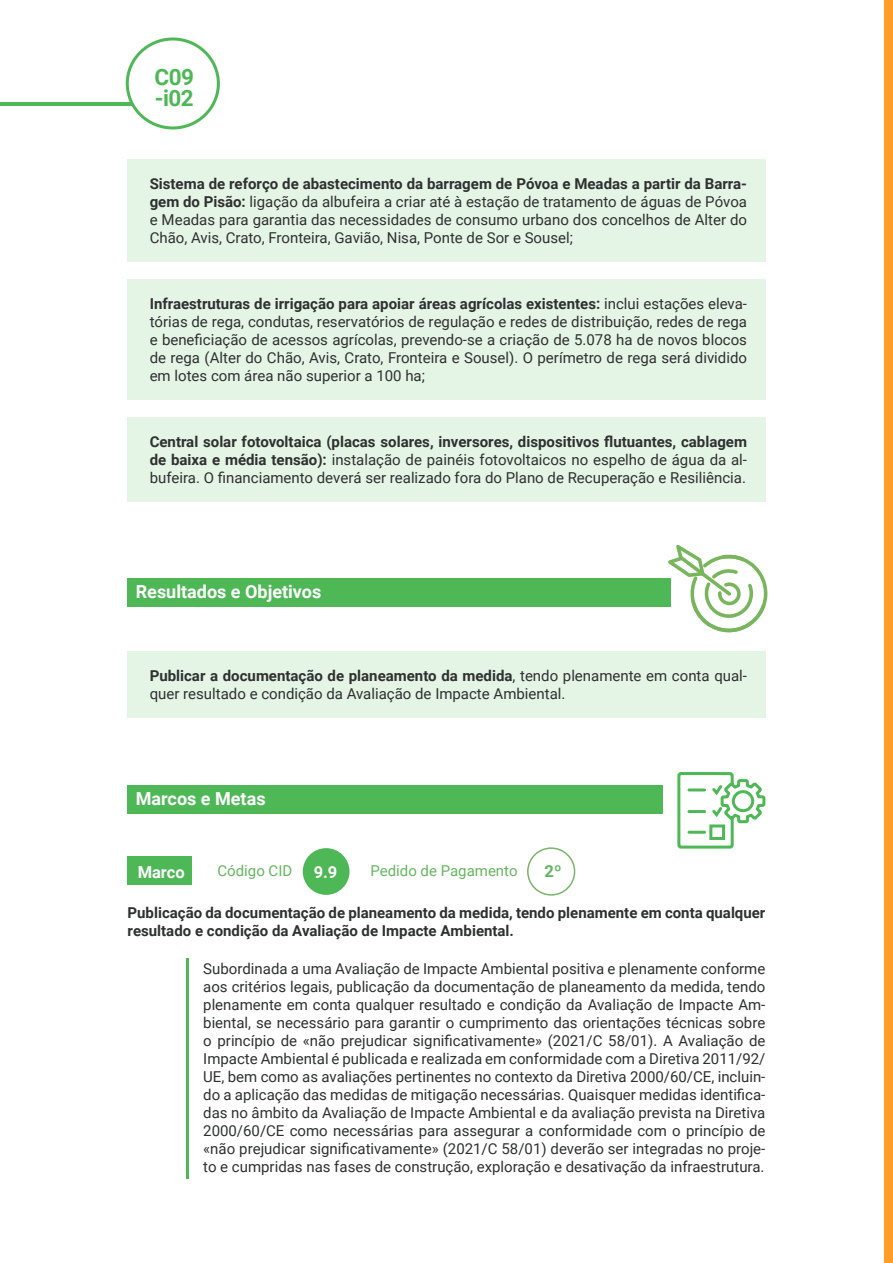
<style>
.page{position:relative;width:893px;height:1263px;background:#fff}
.page>*{position:absolute;margin:0;border:0;box-sizing:border-box;transform-origin:0 0}
.t1{font:700 22.5px "Roboto";letter-spacing:-.025em;color:#4eb856}
.t2{font:700 18px "Roboto";color:#fff}
.t3{font:700 16.5px "Roboto";color:#fff}
.t4{font:700 16.5px "Roboto";color:#63b561}
.t5{font:15px/18px "Roboto";color:#2f3030;text-align:justify}
.t6{font:700 15px/18px "Roboto";color:#2f3030}
.t7{font:15px "Roboto";color:#66b660}
.s1{font-weight:700}
</style>
<div class="page">
<hr style="left:0;top:102px;width:164px;height:4px;background:#4eb856">
<div style="left:127px;top:39px;width:91px;height:89px;background:#fff;border-radius:50%"></div>
<div style="left:126px;top:38px;width:94px;height:91px;border:3px solid #4eb856;border-radius:50%"></div>
<div style="left:884px;top:0;width:9px;height:1263px;background:#ff9d29"></div>
<div style="left:303px;top:848px;width:46px;height:47px;background:#4eb856;border-radius:50%"></div>
<div style="left:527px;top:847px;width:48px;height:49px;border:2px solid #79b469;border-radius:50%"></div>
<div style="left:128px;top:857px;width:64px;height:28px;background:#4eb856"></div>
<hr style="left:186px;top:958px;width:3px;height:221px;background:#4eb856">
<div style="left:127px;top:785px;width:536px;height:28px;background:#4eb856"></div>
<svg style="left:677px;top:772px;width:89px;height:77px"></svg>
<div style="left:127px;top:159px;width:638px;height:103px;background:#e4f4e5"></div>
<div style="left:127px;top:279px;width:638px;height:121px;background:#e4f4e5"></div>
<div style="left:127px;top:417px;width:638px;height:84px;background:#e4f4e5"></div>
<div style="left:127px;top:651px;width:638px;height:67px;background:#e4f4e5"></div>
<div style="left:127px;top:578px;width:544px;height:29px;background:#4eb856"></div>
<svg style="left:668px;top:545px;width:99px;height:87px"></svg>
<p class="t1" style="left:155px;top:61px;width:41px">C09</p>
<p class="t1" style="left:155px;top:82px;width:40px">-i02</p>
<p class="t5" style="left:150px;top:175px;width:599px"><span class="s1">Sistema de reforço de abastecimento da barragem de Póvoa e Meadas a partir da Barra&shy;gem do Pisão:</span> ligação da albufeira a criar até à estação de tratamento de águas de Póvoa e Meadas para garantia das necessidades de consumo urbano dos concelhos de Alter do Chão, Avis, Crato, Fronteira, Gavião, Nisa, Ponte de Sor e Sousel;</p>
<p class="t5" style="left:150px;top:294px;width:599px"><span class="s1">Infraestruturas de irrigação para apoiar áreas agrícolas existentes:</span> inclui estações eleva&shy;tórias de rega, condutas, reservatórios de regulação e redes de distribuição, redes de rega e beneficiação de acessos agrícolas, prevendo-se a criação de 5.078 ha de novos blocos de rega (Alter do Chão, Avis, Crato, Fronteira e Sousel). O perímetro de rega será dividido em lotes com área não superior a 100 ha;</p>
<p class="t5" style="left:150px;top:432px;width:599px"><span class="s1">Central solar fotovoltaica (placas solares, inversores, dispositivos flutuantes, cablagem de baixa e média tensão):</span> instalação de painéis fotovoltaicos no espelho de água da al&shy;bufeira. O financiamento deverá ser realizado fora do Plano de Recuperação e Resiliência.</p>
<p class="t2" style="left:136px;top:579px;width:187px">Resultados e Objetivos</p>
<p class="t5" style="left:150px;top:666px;width:599px"><span class="s1">Publicar a documentação de planeamento da medida</span>, tendo plenamente em conta qual&shy;quer resultado e condição da Avaliação de Impacte Ambiental.</p>
<p class="t2" style="left:136px;top:786px;width:131px">Marcos e Metas</p>
<p class="t3" style="left:138px;top:860px;width:49px">Marco</p>
<p class="t7" style="left:218px;top:860px;width:76px">Código CID</p>
<p class="t3" style="left:314px;top:860px;width:25px">9.9</p>
<p class="t7" style="left:370px;top:860px;width:149px">Pedido de Pagamento</p>
<p class="t4" style="left:545px;top:860px;width:19px">2º</p>
<p class="t6" style="left:128px;top:903px;width:639px">Publicação da documentação de planeamento da medida, tendo plenamente em conta qualquer resultado e condição da Avaliação de Impacte Ambiental.</p>
<p class="t5" style="left:203px;top:959px;width:564px">Subordinada a uma Avaliação de Impacte Ambiental positiva e plenamente conforme aos critérios legais, publicação da documentação de planeamento da medida, tendo plenamente em conta qualquer resultado e condição da Avaliação de Impacte Am&shy;biental, se necessário para garantir o cumprimento das orientações técnicas sobre o princípio de «não prejudicar significativamente» (2021/C 58/01). A Avaliação de Impacte Ambiental é publicada e realizada em conformidade com a Diretiva 2011/92/ UE, bem como as avaliações pertinentes no contexto da Diretiva 2000/60/CE, incluin&shy;do a aplicação das medidas de mitigação necessárias. Quaisquer medidas identifica&shy;das no âmbito da Avaliação de Impacte Ambiental e da avaliação prevista na Diretiva 2000/60/CE como necessárias para assegurar a conformidade com o princípio de «não prejudicar significativamente» (2021/C 58/01) deverão ser integradas no proje&shy;to e cumpridas nas fases de construção, exploração e desativação da infraestrutura.</p>
</div>
